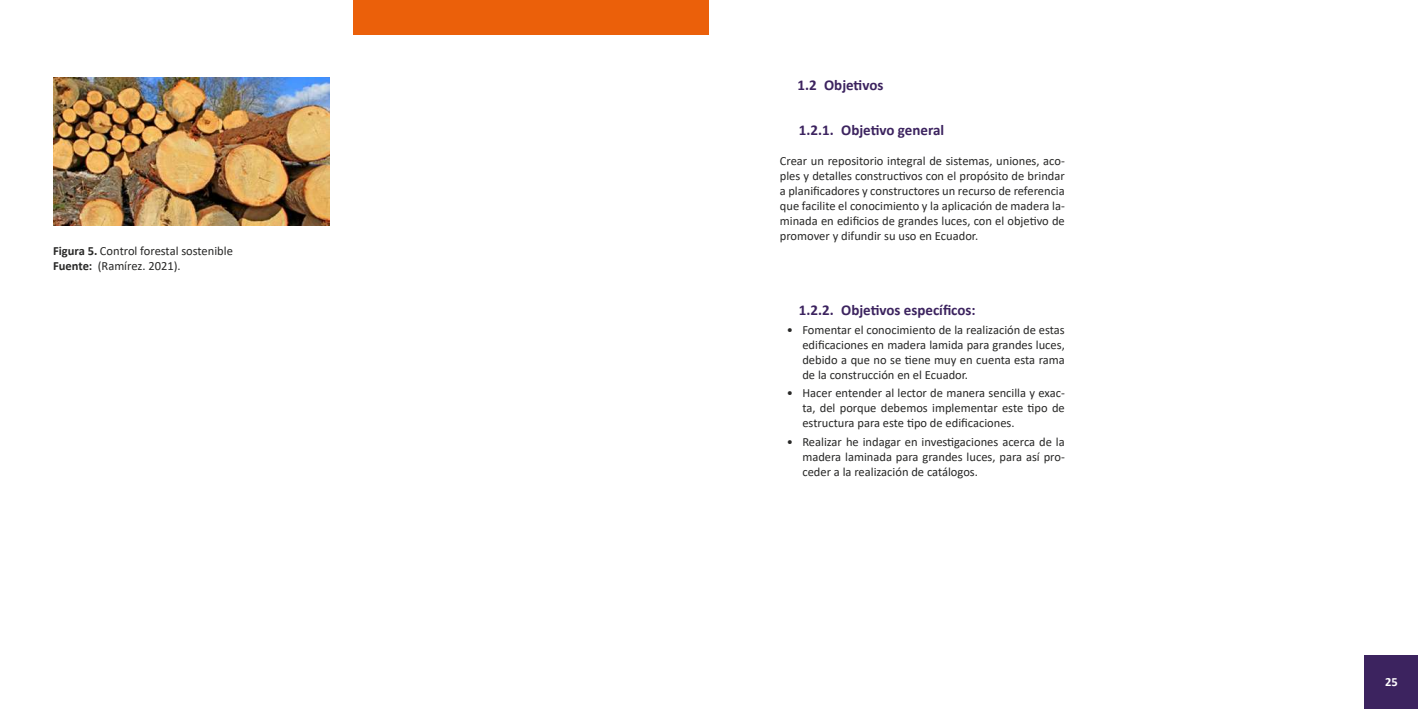
<style>
.page{position:relative;width:1418px;height:709px;background:#fff}
.page>*{position:absolute;margin:0;border:0;box-sizing:border-box;transform-origin:0 0}
.t1{font:700 15px "Calibri";color:#3c235f}
.t2{font:12.5px/15px "Calibri";color:#282827;text-align:justify}
.t3{font:700 12.5px "Calibri";color:#fff}
.s1{font-weight:700}
</style>
<div class="page">
<div style="left:353px;top:0;width:356px;height:34px;background:#eb600a"></div>
<div style="left:1364px;top:656px;width:53px;height:53px;background:#3c235f"></div>
<img style="left:53px;top:77px;width:276px;height:148px">
<p class="t2" style="left:53px;top:243px;width:181px"><span class="s1">Figura 5.</span> Control forestal sostenible<br><span class="s1">Fuente:</span> (Ramírez. 2021).</p>
<p class="t1" style="left:797px;top:74px;width:87px">1.2 Objetivos</p>
<p class="t1" style="left:798px;top:119px;width:147px">1.2.1. Objetivo general</p>
<p class="t2" style="left:780px;top:153px;width:286px">Crear un repositorio integral de sistemas, uniones, aco&shy;ples y detalles constructivos con el propósito de brindar a planificadores y constructores un recurso de referencia que facilite el conocimiento y la aplicación de madera la&shy;minada en edificios de grandes luces, con el objetivo de promover y difundir su uso en Ecuador.</p>
<p class="t1" style="left:798px;top:299px;width:178px">1.2.2. Objetivos específicos:</p>
<p class="t2" style="left:802px;top:322px;width:264px;text-indent:-15px">• Fomentar el conocimiento de la realización de estas edificaciones en madera lamida para grandes luces, debido a que no se tiene muy en cuenta esta rama de la construcción en el Ecuador.</p>
<p class="t2" style="left:802px;top:385px;width:264px;text-indent:-15px">• Hacer entender al lector de manera sencilla y exac&shy;ta, del porque debemos implementar este tipo de estructura para este tipo de edificaciones.</p>
<p class="t2" style="left:802px;top:434px;width:264px;text-indent:-15px">• Realizar he indagar en investigaciones acerca de la madera laminada para grandes luces, para así pro&shy;ceder a la realización de catálogos.</p>
<p class="t3" style="left:1384px;top:673px;width:14px">25</p>
</div>
